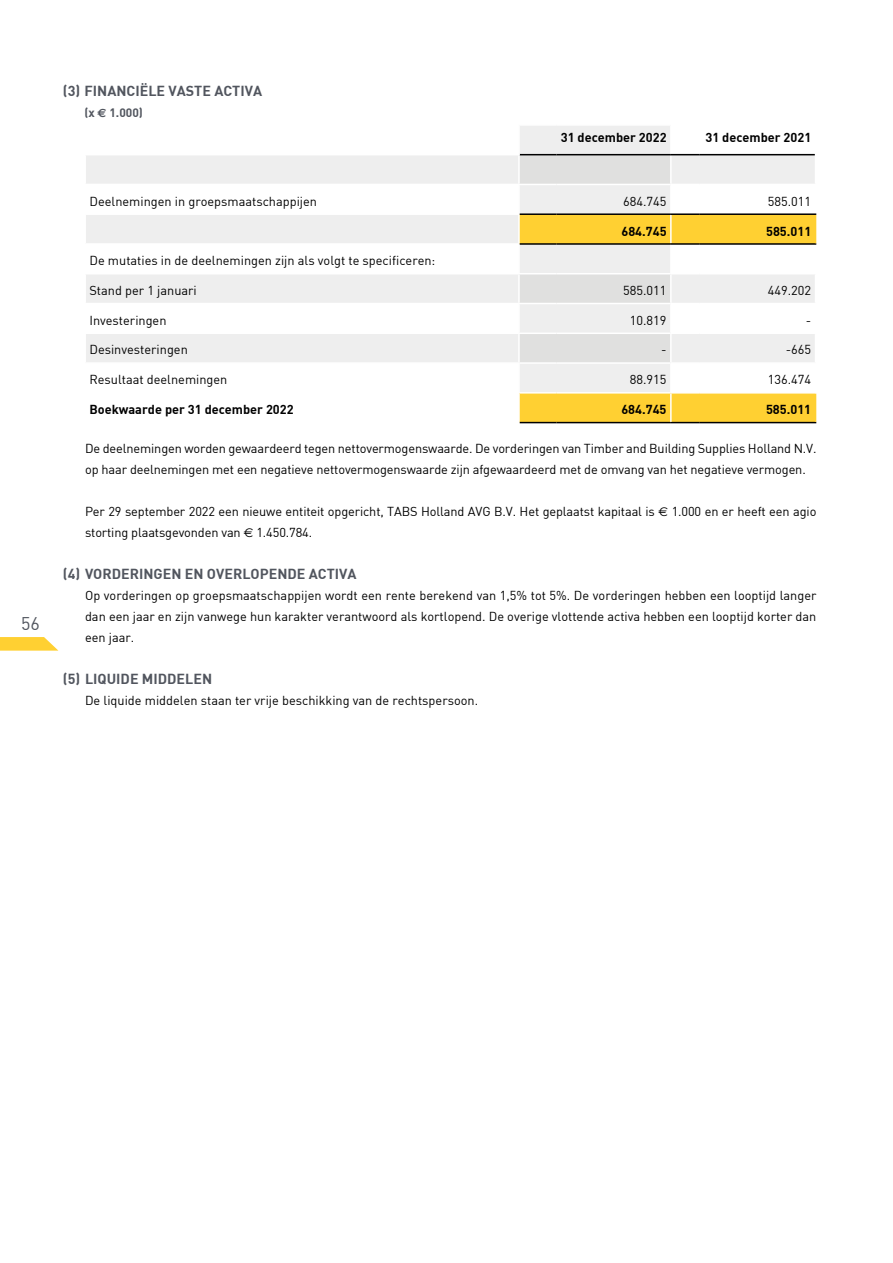
<style>
.page{position:relative;width:893px;height:1263px;background:#fff}
.page>*{position:absolute;margin:0;border:0;box-sizing:border-box;transform-origin:0 0}
.t1{font:18px "DIN";color:#51555e}
.t2{font:14.25px "DIN Bold";color:#51555e}
.t3{font:12.75px/21px "DIN";letter-spacing:-.01em;color:#000}
.t4{font:12.75px "DIN Bold";color:#000}
.t5{font:12px "DIN Bold";color:#51555e}
.s1{font-family:"Euro Sans Std";font-weight:700}
.s2{font-family:"Euro Sans Std"}
</style>
<div class="page">
<svg style="left:86px;top:126px;width:729px;height:236px;fill:#f5f5f5"></svg>
<svg style="left:520px;top:215px;width:295px;height:207px"></svg>
<hr style="left:84px;top:184px;width:435px;height:1px;background:#fff">
<hr style="left:84px;top:213px;width:436px;height:2px;background:#fff">
<hr style="left:84px;top:243px;width:436px;height:2px;background:#fff">
<hr style="left:84px;top:273px;width:435px;height:1px;background:#fff">
<hr style="left:84px;top:303px;width:435px;height:1px;background:#fff">
<hr style="left:84px;top:332px;width:435px;height:2px;background:#fff">
<hr style="left:518px;top:126px;width:2px;height:28px;background:#fff">
<hr style="left:670px;top:126px;width:2px;height:28px;background:#fff">
<hr style="left:518px;top:155px;width:2px;height:29px;background:#fff">
<hr style="left:518px;top:185px;width:2px;height:28px;background:#fff">
<hr style="left:700px;top:184px;width:116px;height:1px;background:#fff">
<hr style="left:518px;top:215px;width:2px;height:28px;background:#fff">
<hr style="left:518px;top:245px;width:2px;height:28px;background:#fff">
<hr style="left:518px;top:274px;width:2px;height:29px;background:#fff">
<hr style="left:700px;top:273px;width:116px;height:1px;background:#fff">
<hr style="left:518px;top:304px;width:2px;height:28px;background:#fff">
<hr style="left:518px;top:334px;width:2px;height:28px;background:#fff">
<hr style="left:670px;top:364px;width:2px;height:28px;background:#fff">
<hr style="left:700px;top:154px;width:115px;height:1px;background:#000">
<hr style="left:84px;top:154px;width:436px;height:1px;background:#fff">
<hr style="left:700px;top:213px;width:116px;height:2px;background:#000">
<hr style="left:700px;top:243px;width:116px;height:2px;background:#000">
<hr style="left:700px;top:422px;width:116px;height:1px;background:#000">
<hr style="left:556px;top:422px;width:115px;height:1px;background:#000">
<svg style="left:671px;top:422px;width:29px;height:1px"></svg>
<hr style="left:520px;top:422px;width:36px;height:1px;background:#000">
<hr style="left:670px;top:394px;width:2px;height:28px;background:#fff">
<svg style="left:815px;top:394px;width:1px;height:28px"></svg>
<svg style="left:815px;top:215px;width:1px;height:28px"></svg>
<svg style="left:519px;top:154px;width:181px;height:208px;background:#e8e1cb"></svg>
<hr style="left:700px;top:303px;width:116px;height:1px;background:#fff">
<hr style="left:519px;top:362px;width:37px;height:2px;background:#fff">
<hr style="left:556px;top:362px;width:115px;height:2px;background:#fff">
<hr style="left:671px;top:362px;width:29px;height:2px;background:#fff">
<hr style="left:700px;top:362px;width:116px;height:2px;background:#fff">
<hr style="left:519px;top:332px;width:37px;height:2px;background:#fff">
<hr style="left:556px;top:332px;width:115px;height:2px;background:#fff">
<hr style="left:671px;top:332px;width:29px;height:2px;background:#fff">
<hr style="left:700px;top:332px;width:116px;height:2px;background:#fff">
<hr style="left:519px;top:392px;width:37px;height:2px;background:#fff">
<hr style="left:556px;top:392px;width:115px;height:2px;background:#fff">
<hr style="left:671px;top:392px;width:29px;height:2px;background:#fff">
<hr style="left:700px;top:392px;width:116px;height:2px;background:#fff">
<svg style="left:0;top:637px;width:58px;height:14px"></svg>
<h1 class="t1" style="left:21px;top:612px;width:20px">56</h1>
<p class="t2" style="left:63px;top:82px;width:201px">(3) FINANCIËLE VASTE ACTIVA</p>
<p class="t5" style="left:84px;top:105px;width:60px">(x <span class="s1">€</span> 1.000)</p>
<p class="t4" style="left:561px;top:129px;width:107px">31 december 2022</p>
<p class="t4" style="left:705px;top:129px;width:107px">31 december 2021</p>
<p class="t3" style="left:89px;top:190px;width:229px">Deelnemingen in groepsmaatschappijen</p>
<p class="t3" style="left:623px;top:190px;width:45px">684.745</p>
<p class="t3" style="left:768px;top:190px;width:45px">585.011</p>
<p class="t4" style="left:621px;top:223px;width:47px">684.745</p>
<p class="t4" style="left:766px;top:223px;width:47px">585.011</p>
<p class="t3" style="left:89px;top:250px;width:347px">De mutaties in de deelnemingen zijn als volgt te specificeren:</p>
<p class="t3" style="left:89px;top:280px;width:109px">Stand per 1 januari</p>
<p class="t3" style="left:623px;top:280px;width:45px">585.011</p>
<p class="t3" style="left:768px;top:280px;width:45px">449.202</p>
<p class="t3" style="left:89px;top:309px;width:79px">Investeringen</p>
<p class="t3" style="left:630px;top:309px;width:38px">10.819</p>
<p class="t3" style="left:806px;top:309px;width:7px">-</p>
<p class="t3" style="left:89px;top:339px;width:100px">Desinvesteringen</p>
<p class="t3" style="left:661px;top:339px;width:7px">-</p>
<p class="t3" style="left:786px;top:339px;width:27px">-665</p>
<p class="t3" style="left:89px;top:369px;width:140px">Resultaat deelnemingen</p>
<p class="t3" style="left:630px;top:369px;width:38px">88.915</p>
<p class="t3" style="left:768px;top:369px;width:45px">136.474</p>
<p class="t4" style="left:89px;top:401px;width:206px">Boekwaarde per 31 december 2022</p>
<p class="t4" style="left:621px;top:401px;width:47px">684.745</p>
<p class="t4" style="left:766px;top:401px;width:47px">585.011</p>
<p class="t3" style="left:85px;top:438px;width:733px">De deelnemingen worden gewaardeerd tegen nettovermogenswaarde. De vorderingen van Timber and Building Supplies Holland N.V. op haar deelnemingen met een negatieve nettovermogenswaarde zijn afgewaardeerd met de omvang van het negatieve vermogen.</p>
<p class="t3" style="left:85px;top:501px;width:733px">Per 29 september 2022 een nieuwe entiteit opgericht, TABS Holland AVG B.V. Het geplaatst kapitaal is <span class="s2">€</span> 1.000 en er heeft een agio storting plaatsgevonden van <span class="s2">€</span> 1.450.784.</p>
<p class="t2" style="left:63px;top:565px;width:295px">(4) VORDERINGEN EN OVERLOPENDE ACTIVA</p>
<p class="t3" style="left:85px;top:585px;width:733px;text-align:justify">Op vorderingen op groepsmaatschappijen wordt een rente berekend van 1,5% tot 5%. De vorderingen hebben een looptijd langer dan een jaar en zijn vanwege hun karakter verantwoord als kortlopend. De overige vlottende activa hebben een looptijd korter dan een jaar.</p>
<p class="t2" style="left:63px;top:670px;width:151px">(5) LIQUIDE MIDDELEN</p>
<p class="t3" style="left:85px;top:690px;width:395px">De liquide middelen staan ter vrije beschikking van de rechtspersoon.</p>
</div>
